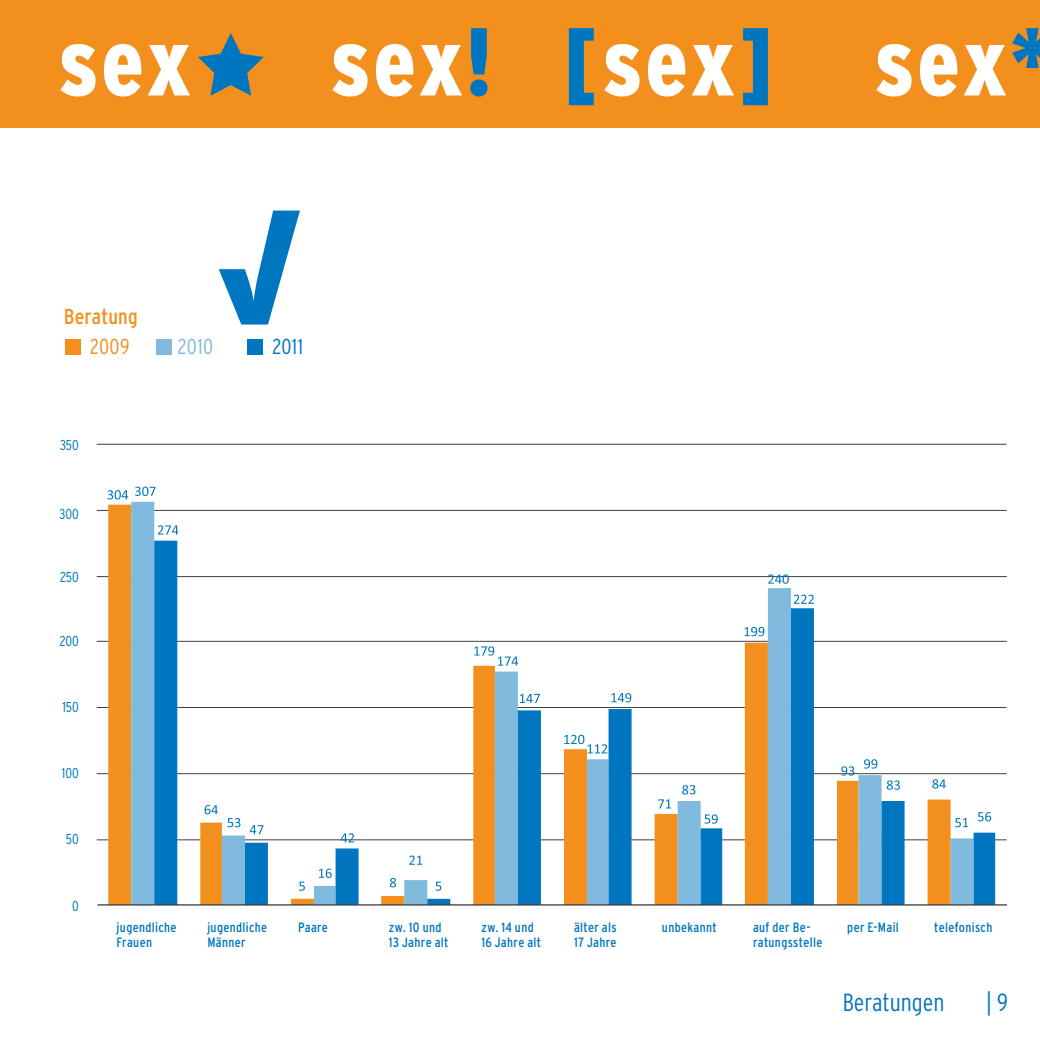
<style>
.page{position:relative;width:1040px;height:1040px;background:#fff}
.page>*{position:absolute;margin:0;border:0;box-sizing:border-box;transform-origin:0 0}
.t1{font:300 condensed 24.75px "Interstate";color:#0076c0}
.t2{font:condensed 21.6px "Interstate";letter-spacing:.01em;color:#f3901d}
.t3{font:300 condensed 21.6px "Interstate";color:#f3901d}
.t4{font:300 condensed 21.6px "Interstate";color:#80bbdf}
.t5{font:300 condensed 21.6px "Interstate";color:#0076c0}
.t6{font:300 condensed 14.4px "Interstate";color:#0076c0}
.t7{font:condensed 13.5px/15.8px "Interstate";letter-spacing:.025em;color:#0076c0}
</style>
<div class="page">
<div style="left:0;top:0;width:1040px;height:128px;background:#f3901d"></div>
<svg style="left:604px;top:44px;width:35px;height:53px"></svg>
<svg style="left:648px;top:44px;width:37px;height:53px"></svg>
<svg style="left:692px;top:45px;width:42px;height:50px"></svg>
<svg style="left:876px;top:44px;width:35px;height:53px"></svg>
<svg style="left:920px;top:44px;width:37px;height:53px"></svg>
<svg style="left:964px;top:45px;width:42px;height:50px"></svg>
<svg style="left:60px;top:44px;width:36px;height:53px"></svg>
<svg style="left:104px;top:44px;width:37px;height:53px"></svg>
<svg style="left:148px;top:45px;width:42px;height:50px"></svg>
<svg style="left:332px;top:44px;width:35px;height:53px"></svg>
<svg style="left:376px;top:44px;width:37px;height:53px"></svg>
<svg style="left:420px;top:45px;width:42px;height:50px"></svg>
<svg style="left:1012px;top:28px;width:28px;height:40px"></svg>
<svg style="left:569px;top:28px;width:25px;height:77px"></svg>
<svg style="left:743px;top:28px;width:25px;height:77px"></svg>
<svg style="left:470px;top:28px;width:17px;height:69px"></svg>
<svg style="left:198px;top:33px;width:66px;height:63px"></svg>
<svg style="left:96px;top:443px;width:911px;height:463px"></svg>
<div style="left:108px;top:504px;width:23px;height:400px;background:#f3901d"></div>
<svg style="left:131px;top:502px;width:842px;height:402px"></svg>
<svg style="left:154px;top:540px;width:841px;height:364px"></svg>
<hr style="left:97px;top:904px;width:910px;height:1px;background:#000">
<svg style="left:107px;top:490px;width:21px;height:9px"></svg>
<svg style="left:205px;top:805px;width:13px;height:9px"></svg>
<svg style="left:299px;top:881px;width:6px;height:9px"></svg>
<svg style="left:390px;top:878px;width:6px;height:9px"></svg>
<svg style="left:658px;top:799px;width:13px;height:9px"></svg>
<svg style="left:744px;top:627px;width:20px;height:9px"></svg>
<svg style="left:841px;top:766px;width:13px;height:9px"></svg>
<svg style="left:932px;top:779px;width:14px;height:9px"></svg>
<svg style="left:135px;top:486px;width:21px;height:10px"></svg>
<svg style="left:227px;top:818px;width:13px;height:9px"></svg>
<svg style="left:319px;top:868px;width:13px;height:10px"></svg>
<svg style="left:409px;top:855px;width:13px;height:9px"></svg>
<svg style="left:474px;top:646px;width:44px;height:19px"></svg>
<svg style="left:564px;top:735px;width:43px;height:18px"></svg>
<svg style="left:768px;top:574px;width:21px;height:10px"></svg>
<svg style="left:864px;top:759px;width:13px;height:9px"></svg>
<svg style="left:955px;top:818px;width:13px;height:9px"></svg>
<svg style="left:158px;top:525px;width:20px;height:9px"></svg>
<svg style="left:250px;top:825px;width:13px;height:9px"></svg>
<svg style="left:341px;top:833px;width:13px;height:9px"></svg>
<svg style="left:435px;top:881px;width:6px;height:9px"></svg>
<svg style="left:520px;top:694px;width:20px;height:9px"></svg>
<svg style="left:611px;top:693px;width:20px;height:9px"></svg>
<svg style="left:704px;top:814px;width:13px;height:9px"></svg>
<svg style="left:794px;top:594px;width:20px;height:10px"></svg>
<svg style="left:886px;top:780px;width:14px;height:9px"></svg>
<svg style="left:978px;top:812px;width:13px;height:9px"></svg>
<svg style="left:682px;top:785px;width:13px;height:9px"></svg>
<div style="left:65px;top:339px;width:16px;height:15px;background:#f3901d"></div>
<div style="left:156px;top:339px;width:16px;height:15px;background:#80bbdf"></div>
<div style="left:247px;top:339px;width:15px;height:15px;background:#0076c0"></div>
<svg style="left:219px;top:210px;width:81px;height:114px"></svg>
<h2 class="t2" style="left:64px;top:305px;width:76px">Beratung</h2>
<h2 class="t3" style="left:90px;top:334px;width:41px">2009</h2>
<h2 class="t4" style="left:178px;top:334px;width:37px">2010</h2>
<h2 class="t5" style="left:272px;top:334px;width:32px">2011</h2>
<p class="t6" style="left:60px;top:437px;width:20px">350</p>
<p class="t6" style="left:60px;top:506px;width:21px">300</p>
<p class="t6" style="left:60px;top:569px;width:20px">250</p>
<p class="t6" style="left:60px;top:633px;width:21px">200</p>
<p class="t6" style="left:62px;top:699px;width:18px">150</p>
<p class="t6" style="left:62px;top:765px;width:18px">100</p>
<p class="t6" style="left:66px;top:831px;width:14px">50</p>
<p class="t6" style="left:72px;top:897px;width:8px">0</p>
<p class="t7" style="left:117px;top:919px;width:62px">jugendliche<br>Frauen</p>
<p class="t7" style="left:207px;top:919px;width:62px">jugendliche<br>Männer</p>
<p class="t7" style="left:298px;top:919px;width:31px">Paare</p>
<p class="t7" style="left:389px;top:919px;width:61px">zw. 10 und<br>13 Jahre alt</p>
<p class="t7" style="left:481px;top:919px;width:61px">zw. 14 und<br>16 Jahre alt</p>
<p class="t7" style="left:574px;top:919px;width:44px">älter als<br>17 Jahre</p>
<p class="t7" style="left:662px;top:919px;width:56px">unbekannt</p>
<p class="t7" style="left:753px;top:919px;width:71px">auf der Be&shy;ratungsstelle</p>
<p class="t7" style="left:847px;top:919px;width:53px">per E-Mail</p>
<p class="t7" style="left:934px;top:919px;width:60px">telefonisch</p>
<h1 class="t1" style="left:842px;top:988px;width:103px">Beratungen</h1>
<h1 class="t1" style="left:986px;top:988px;width:23px">| 9</h1>
</div>
